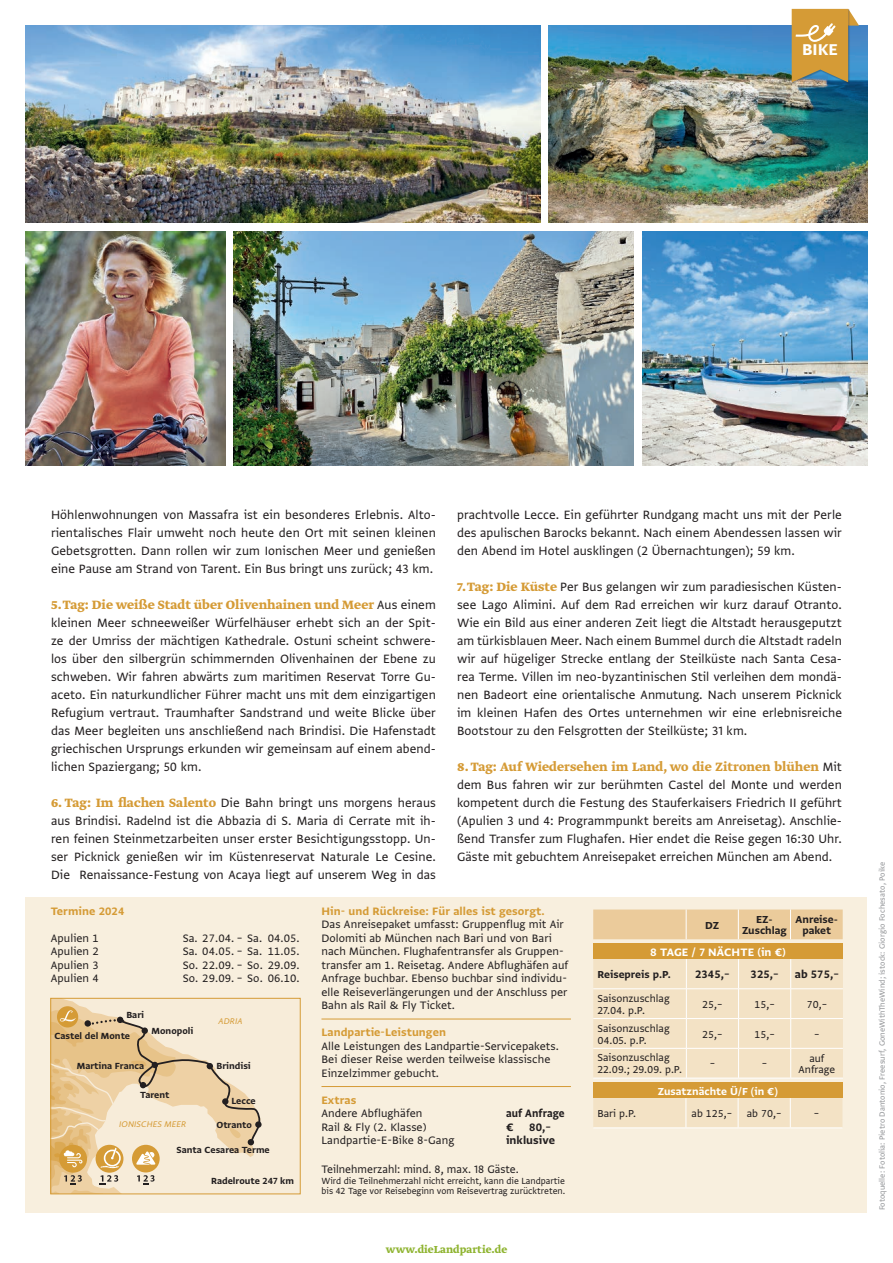
<style>
.page{position:relative;width:893px;height:1263px;background:#fff}
.page>*{position:absolute;margin:0;border:0;box-sizing:border-box;transform-origin:0 0}
.t1{font:18.6px "Greta Sans Std Bld";color:#fff}
.t2{font:14.25px/18px "Greta Sans Std";letter-spacing:.005em;color:#231f20;text-align:justify}
.t3{font:700 14.25px "Greta Text Pro";letter-spacing:.005em;color:#d59b36}
.t4{font:12.75px/13.5px "Greta Sans Std";letter-spacing:.005em;color:#231f20}
.t5{font:12.75px "Greta Sans Std Bld";letter-spacing:.005em;color:#d59b36}
.t6{font:12.75px "Greta Sans Std Bld";letter-spacing:.005em;color:#231f20}
.t7{font:12.75px "Greta Sans Std Bld";letter-spacing:.01em;color:#fff}
.t8{font:12.75px "Greta Sans Std Bld";letter-spacing:.005em;color:#231f20;scale:.92 1}
.t9{font:12px/12px "Greta Sans Std";color:#231f20}
.t10{font:12px/10.5px "Greta Sans Std Bld";color:#231f20;text-align:center}
.t11{font:700 12px "Greta Text Pro";letter-spacing:.005em;color:#8fb431}
.t12{font:12px "Greta Sans Std Bld";color:#fff}
.t13{font:10.5px/10.5px "Greta Sans Std";color:#231f20}
.t14{font:10.5px "Greta Sans Std Bld";color:#231f20}
.t15{font:italic 9.75px "Greta Sans Std";letter-spacing:.01em;color:#d59b36}
.t16{font:9px "Greta Sans Std";letter-spacing:.005em;color:#939598}
.s1{font-family:"Greta Sans Std";font-weight:400;color:#231f20}
.s2{font-family:"Greta Text Pro";font-weight:700;color:#d59b36}
</style>
<div class="page">
<div style="left:25px;top:897px;width:842px;height:315px;background:#f8efde"></div>
<hr style="left:321px;top:1019px;width:250px;height:1px;background:#d59b36">
<hr style="left:321px;top:1086px;width:250px;height:1px;background:#d59b36">
<img style="left:234px;top:231px;width:400px;height:234px">
<img style="left:26px;top:231px;width:199px;height:234px">
<img style="left:26px;top:26px;width:514px;height:196px">
<img style="left:549px;top:26px;width:318px;height:196px">
<img style="left:642px;top:231px;width:225px;height:234px">
<div style="left:593px;top:909px;width:250px;height:30px;background:#ebcb9b"></div>
<hr style="left:686px;top:909px;width:1px;height:30px;background:#fff">
<hr style="left:738px;top:909px;width:1px;height:30px;background:#fff">
<hr style="left:790px;top:909px;width:1px;height:30px;background:#fff">
<div style="left:593px;top:943px;width:250px;height:16px;background:#d59b36"></div>
<hr style="left:593px;top:1078px;width:93px;height:1px;background:#fff">
<hr style="left:686px;top:1078px;width:52px;height:1px;background:#fff">
<hr style="left:738px;top:1078px;width:53px;height:1px;background:#fff">
<hr style="left:791px;top:1078px;width:52px;height:1px;background:#fff">
<div style="left:593px;top:959px;width:250px;height:119px;background:#f3e2c5"></div>
<hr style="left:593px;top:988px;width:93px;height:1px;background:#fff">
<hr style="left:686px;top:988px;width:52px;height:1px;background:#fff">
<hr style="left:738px;top:988px;width:53px;height:1px;background:#fff">
<hr style="left:791px;top:988px;width:52px;height:1px;background:#fff">
<div style="left:593px;top:1082px;width:249px;height:16px;background:#d59b36"></div>
<div style="left:593px;top:1098px;width:249px;height:30px;background:#f3e2c5"></div>
<svg style="left:51px;top:998px;width:210px;height:196px"></svg>
<div style="left:792px;top:9px;width:58px;height:75px;background:#231f20;opacity:.3"></div>
<svg style="left:792px;top:9px;width:67px;height:73px;background:#bb9c5b"></svg>
<h1 class="t1" style="left:802px;top:38px;width:37px">BIKE</h1>
<p class="t2" style="left:51px;top:505px;width:386px">Höhlenwohnungen von Massafra ist ein besonderes Erlebnis. Alto&shy;rientalisches Flair umweht noch heute den Ort mit seinen kleinen Gebetsgrotten. Dann rollen wir zum Ionischen Meer und genießen eine Pause am Strand von Tarent. Ein Bus bringt uns zurück; 43 km.</p>
<p class="t3" style="left:51px;top:595px;width:386px">5. Tag: Die weiße Stadt über Olivenhainen und Meer <span class="s1">Aus einem</span></p>
<p class="t2" style="left:51px;top:613px;width:386px">kleinen Meer schneeweißer Würfelhäuser erhebt sich an der Spit&shy;ze der Umriss der mächtigen Kathedrale. Ostuni scheint schwere&shy;los über den silbergrün schimmernden Olivenhainen der Ebene zu schweben. Wir fahren abwärts zum maritimen Reservat Torre Gu&shy;aceto. Ein naturkundlicher Führer macht uns mit dem einzigartigen Refugium vertraut. Traumhafter Sandstrand und weite Blicke über das Meer begleiten uns anschließend nach Brindisi. Die Hafenstadt griechischen Ursprungs erkunden wir gemeinsam auf einem abend&shy;lichen Spaziergang; 50 km.</p>
<p class="t2" style="left:51px;top:793px;width:386px"><span class="s2">6. Tag: Im flachen Salento</span> Die Bahn bringt uns morgens heraus aus Brindisi. Radelnd ist die Abbazia di S. Maria di Cerrate mit ih&shy;ren feinen Steinmetzarbeiten unser erster Besichtigungsstopp. Un&shy;ser Picknick genießen wir im Küstenreservat Naturale Le Cesine.<br>Die Renaissance-Festung von Acaya liegt auf unserem Weg in das</p>
<p class="t2" style="left:457px;top:505px;width:386px">prachtvolle Lecce. Ein geführter Rundgang macht uns mit der Perle des apulischen Barocks bekannt. Nach einem Abendessen lassen wir den Abend im Hotel ausklingen (2 Übernachtungen); 59 km.</p>
<p class="t2" style="left:457px;top:577px;width:386px"><span class="s2">7. Tag: Die Küste</span> Per Bus gelangen wir zum paradiesischen Küsten&shy;see Lago Alimini. Auf dem Rad erreichen wir kurz darauf Otranto.<br>Wie ein Bild aus einer anderen Zeit liegt die Altstadt herausgeputzt am türkisblauen Meer. Nach einem Bummel durch die Altstadt radeln wir auf hügeliger Strecke entlang der Steilküste nach Santa Cesa&shy;rea Terme. Villen im neo-byzantinischen Stil verleihen dem mondä&shy;nen Badeort eine orientalische Anmutung. Nach unserem Picknick im kleinen Hafen des Ortes unternehmen wir eine erlebnisreiche Bootstour zu den Felsgrotten der Steilküste; 31 km.</p>
<p class="t3" style="left:457px;top:757px;width:386px">8. Tag: Auf Wiedersehen im Land, wo die Zitronen blühen <span class="s1">Mit</span></p>
<p class="t2" style="left:457px;top:775px;width:386px">dem Bus fahren wir zur berühmten Castel del Monte und werden kompetent durch die Festung des Stauferkaisers Friedrich II geführt (Apulien 3 und 4: Programmpunkt bereits am Anreisetag). Anschlie&shy;ßend Transfer zum Flughafen. Hier endet die Reise gegen 16:30 Uhr.<br>Gäste mit gebuchtem Anreisepaket erreichen München am Abend.</p>
<p class="t5" style="left:51px;top:903px;width:75px">Termine 2024</p>
<p class="t4" style="left:51px;top:931px;width:50px">Apulien 1</p>
<p class="t4" style="left:183px;top:931px;width:118px">Sa. 27.04. – Sa. 04.05.</p>
<p class="t4" style="left:51px;top:944px;width:50px">Apulien 2</p>
<p class="t4" style="left:183px;top:944px;width:118px">Sa. 04.05. – Sa. 11.05.</p>
<p class="t4" style="left:51px;top:958px;width:50px">Apulien 3</p>
<p class="t4" style="left:183px;top:958px;width:118px">So. 22.09. – So. 29.09.</p>
<p class="t4" style="left:51px;top:971px;width:50px">Apulien 4</p>
<p class="t4" style="left:183px;top:971px;width:118px">So. 29.09. – So. 06.10.</p>
<p class="t14" style="left:126px;top:1008px;width:19px">Bari</p>
<p class="t14" style="left:54px;top:1030px;width:77px">Castel del Monte</p>
<p class="t14" style="left:152px;top:1024px;width:43px">Monopoli</p>
<p class="t14" style="left:77px;top:1059px;width:69px">Martina Franca</p>
<p class="t14" style="left:140px;top:1089px;width:31px">Tarent</p>
<p class="t15" style="left:219px;top:1015px;width:25px">ADRIA</p>
<p class="t14" style="left:216px;top:1060px;width:36px">Brindisi</p>
<p class="t14" style="left:231px;top:1094px;width:26px">Lecce</p>
<p class="t15" style="left:119px;top:1118px;width:68px">IONISCHES MEER</p>
<p class="t14" style="left:216px;top:1118px;width:37px">Otranto</p>
<p class="t14" style="left:177px;top:1144px;width:95px">Santa Cesarea Terme</p>
<p class="t14" style="left:211px;top:1175px;width:84px">Radelroute 247 km</p>
<p class="t5" style="left:321px;top:903px;width:225px">Hin- und Rückreise: Für alles ist gesorgt.</p>
<p class="t4" style="left:321px;top:917px;width:248px">Das Anreisepaket umfasst: Gruppenflug mit Air Dolomiti ab München nach Bari und von Bari nach München. Flughafentransfer als Gruppen&shy;transfer am 1. Reisetag. Andere Abflughäfen auf Anfrage buchbar. Ebenso buchbar sind individu&shy;elle Reiseverlängerungen und der Anschluss per Bahn als Rail &amp; Fly Ticket.</p>
<p class="t5" style="left:321px;top:1025px;width:126px">Landpartie-Leistungen</p>
<p class="t4" style="left:321px;top:1039px;width:239px">Alle Leistungen des Landpartie-Servicepakets.<br>Bei dieser Reise werden teilweise klassische<br>Einzelzimmer gebucht.</p>
<p class="t5" style="left:321px;top:1092px;width:36px">Extras</p>
<p class="t4" style="left:321px;top:1107px;width:102px">Andere Abflughäfen</p>
<p class="t8" style="left:506px;top:1106px;width:65px">auf Anfrage</p>
<p class="t4" style="left:321px;top:1120px;width:107px">Rail &amp; Fly (2. Klasse)</p>
<p class="t6" style="left:506px;top:1119px;width:47px">€ 80,–</p>
<p class="t4" style="left:321px;top:1133px;width:134px">Landpartie-E-Bike 8-Gang</p>
<p class="t6" style="left:506px;top:1133px;width:51px">inklusive</p>
<p class="t4" style="left:322px;top:1162px;width:199px">Teilnehmerzahl: mind. 8, max. 18 Gäste.</p>
<p class="t13" style="left:322px;top:1175px;width:245px">Wird die Teilnehmerzahl nicht erreicht, kann die Landpartie bis 42 Tage vor Reisebeginn vom Reisevertrag zurücktreten.</p>
<p class="t11" style="left:386px;top:1241px;width:123px">www.dieLandpartie.de</p>
<p class="t10" style="left:705px;top:919px;width:15px">DZ</p>
<p class="t10" style="left:742px;top:914px;width:46px">EZ-<br>Zuschlag</p>
<p class="t10" style="left:795px;top:914px;width:44px">Anreise&shy;paket</p>
<p class="t7" style="left:650px;top:944px;width:137px">8 TAGE / 7 NÄCHTE (in €)</p>
<p class="t10" style="left:597px;top:969px;width:75px">Reisepreis p.P.</p>
<p class="t6" style="left:695px;top:967px;width:36px">2345,–</p>
<p class="t6" style="left:751px;top:967px;width:30px">325,–</p>
<p class="t6" style="left:795px;top:967px;width:46px">ab 575,–</p>
<p class="t9" style="left:597px;top:992px;width:74px">Saisonzuschlag<br>27.04. p.P.</p>
<p class="t9" style="left:702px;top:998px;width:22px">25,–</p>
<p class="t9" style="left:754px;top:998px;width:22px">15,–</p>
<p class="t9" style="left:807px;top:998px;width:22px">70,–</p>
<p class="t9" style="left:597px;top:1022px;width:74px">Saisonzuschlag<br>04.05. p.P.</p>
<p class="t9" style="left:702px;top:1028px;width:22px">25,–</p>
<p class="t9" style="left:754px;top:1028px;width:22px">15,–</p>
<p class="t9" style="left:814px;top:1028px;width:7px">–</p>
<p class="t9" style="left:597px;top:1052px;width:86px">Saisonzuschlag<br>22.09.; 29.09. p.P.</p>
<p class="t9" style="left:710px;top:1058px;width:7px">–</p>
<p class="t9" style="left:762px;top:1058px;width:7px">–</p>
<p class="t9" style="left:799px;top:1053px;width:38px;line-height:10.5px;text-align:center">auf<br>Anfrage</p>
<p class="t12" style="left:658px;top:1084px;width:122px">Zusatznächte Ü/F (in €)</p>
<p class="t9" style="left:597px;top:1107px;width:40px">Bari p.P.</p>
<p class="t9" style="left:692px;top:1107px;width:91px">ab 125,– ab 70,–</p>
<p class="t9" style="left:814px;top:1107px;width:7px">–</p>
<p class="t16" style="left:877px;top:1210px;width:350px;rotate:-90deg">Fotoquelle: Fotolia: Pietro Dantonio, Freesurf, GoneWithTheWind; istock: Giorgio Fochesato, Poike</p>
</div>
